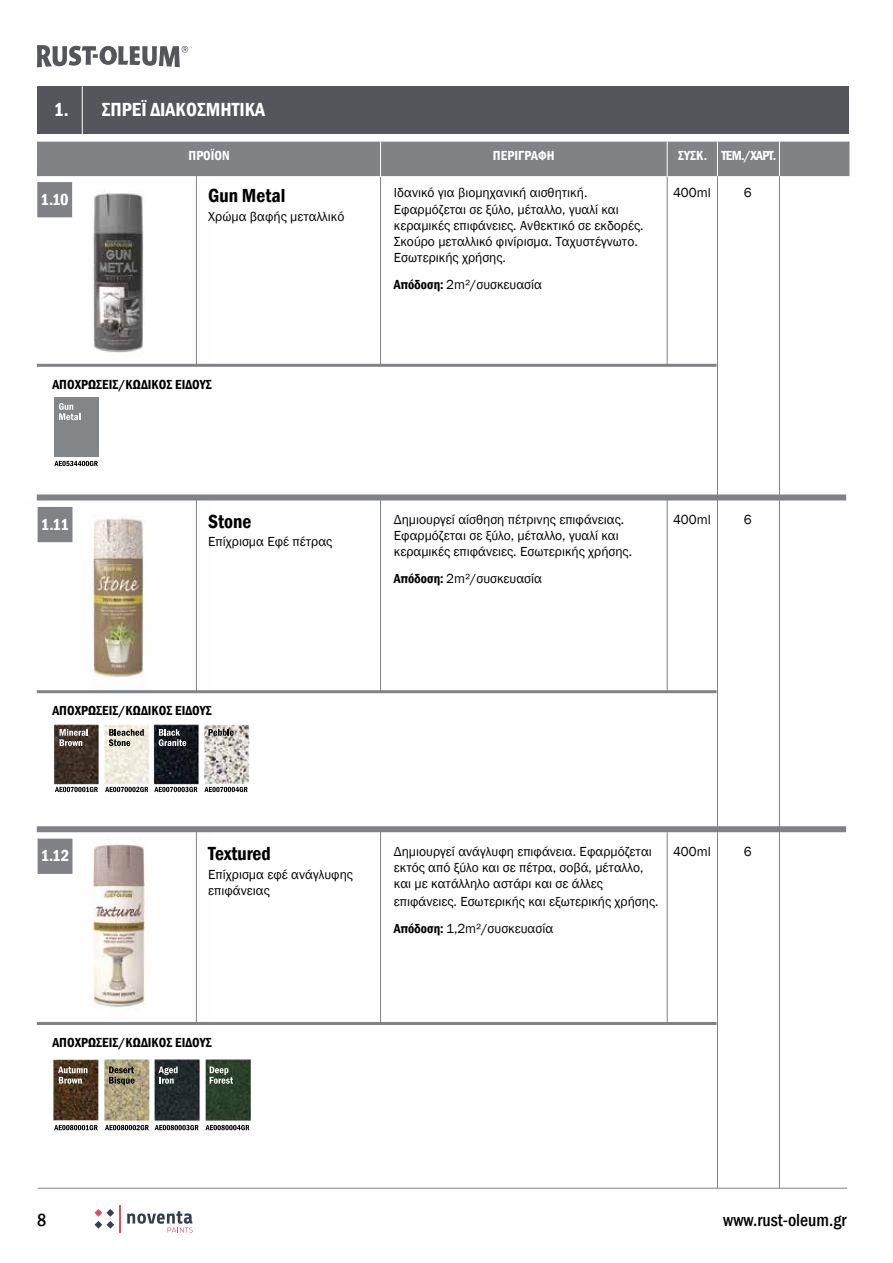
<style>
.page{position:relative;width:893px;height:1263px;background:#fff}
.page>*{position:absolute;margin:0;border:0;box-sizing:border-box;transform-origin:0 0}
.t1{font:600 condensed 19.5px "Franklin Gothic";color:#000}
.t2{font:600 condensed 19.5px "Franklin Gothic";color:#fff}
.t3{font:500 condensed 18px "Franklin Gothic";color:#000}
.t4{font:600 condensed 16.5px "Franklin Gothic";color:#fff}
.t5{font:13.5px/16.2px "Franklin Gothic";color:#000}
.t6{font:600 condensed 13.5px "Franklin Gothic";color:#000}
.t7{font:600 condensed 13.5px "Franklin Gothic";color:#fff}
.t8{font:600 condensed 13.5px "Franklin Gothic";letter-spacing:-.05em;color:#fff}
.s1{font-weight:600;font-stretch:condensed}
</style>
<div class="page">
<img style="left:36px;top:829px;width:177px;height:189px">
<img style="left:36px;top:499px;width:177px;height:189px">
<img style="left:37px;top:176px;width:176px;height:187px">
<hr style="left:380px;top:146px;width:1px;height:1012px;background:#808285">
<hr style="left:667px;top:176px;width:1px;height:1012px;background:#808285">
<hr style="left:196px;top:146px;width:1px;height:975px;background:#808285">
<div style="left:38px;top:693px;width:678px;height:134px;background:#fff"></div>
<div style="left:37px;top:142px;width:812px;height:34px;background:#808285"></div>
<hr style="left:380px;top:142px;width:1px;height:35px;background:#fff">
<hr style="left:667px;top:142px;width:1px;height:35px;background:#fff">
<hr style="left:717px;top:142px;width:1px;height:35px;background:#fff">
<hr style="left:779px;top:142px;width:1px;height:35px;background:#fff">
<hr style="left:717px;top:176px;width:1px;height:1012px;background:#808285">
<hr style="left:779px;top:176px;width:1px;height:1012px;background:#808285">
<div style="left:38px;top:86px;width:811px;height:48px;background:#54565b"></div>
<div style="left:38px;top:365px;width:678px;height:133px;background:#fff"></div>
<hr style="left:37px;top:364px;width:679px;height:3px;background:#808285">
<div style="left:37px;top:494px;width:809px;height:6px;background:#808285"></div>
<div style="left:37px;top:826px;width:809px;height:6px;background:#808285"></div>
<div style="left:38px;top:1022px;width:678px;height:166px;background:#fff"></div>
<hr style="left:37px;top:1022px;width:679px;height:3px;background:#808285">
<hr style="left:37px;top:690px;width:679px;height:3px;background:#808285">
<div style="left:54px;top:397px;width:45px;height:59px;background:#838688"></div>
<svg style="left:59px;top:403px;width:21px;height:17px"></svg>
<svg style="left:54px;top:461px;width:44px;height:5px"></svg>
<hr style="left:38px;top:1188px;width:809px;height:1px;background:#808285">
<img style="left:54px;top:724px;width:196px;height:61px">
<svg style="left:60px;top:729px;width:28px;height:17px"></svg>
<svg style="left:109px;top:729px;width:35px;height:17px"></svg>
<svg style="left:55px;top:787px;width:43px;height:5px"></svg>
<svg style="left:105px;top:787px;width:43px;height:5px"></svg>
<svg style="left:159px;top:729px;width:27px;height:17px"></svg>
<svg style="left:209px;top:729px;width:25px;height:7px"></svg>
<svg style="left:154px;top:787px;width:43px;height:5px"></svg>
<svg style="left:204px;top:787px;width:44px;height:5px"></svg>
<img style="left:53px;top:1059px;width:198px;height:61px">
<svg style="left:58px;top:1066px;width:29px;height:18px"></svg>
<svg style="left:109px;top:1066px;width:26px;height:19px"></svg>
<svg style="left:54px;top:1125px;width:44px;height:5px"></svg>
<svg style="left:105px;top:1125px;width:44px;height:5px"></svg>
<svg style="left:159px;top:1066px;width:19px;height:18px"></svg>
<svg style="left:210px;top:1066px;width:23px;height:18px"></svg>
<svg style="left:155px;top:1125px;width:44px;height:5px"></svg>
<svg style="left:205px;top:1125px;width:44px;height:5px"></svg>
<div style="left:37px;top:182px;width:35px;height:35px;background:#808285"></div>
<hr style="left:82px;top:86px;width:1px;height:50px;background:#fff">
<div style="left:38px;top:507px;width:34px;height:35px;background:#808285"></div>
<div style="left:38px;top:839px;width:34px;height:35px;background:#808285"></div>
<svg style="left:95px;top:1209px;width:19px;height:19px"></svg>
<svg style="left:120px;top:1206px;width:1px;height:27px"></svg>
<svg style="left:127px;top:1211px;width:66px;height:21px"></svg>
<svg style="left:37px;top:45px;width:151px;height:22px"></svg>
<h1 class="t2" style="left:54px;top:96px;width:213px">1. ΣΠΡΕΪ ΔΙΑΚΟΣΜΗΤΙΚΑ</h1>
<p class="t4" style="left:40px;top:188px;width:30px">1.10</p>
<p class="t7" style="left:189px;top:146px;width:43px">ΠΡΟΪΟΝ</p>
<p class="t7" style="left:493px;top:146px;width:63px">ΠΕΡΙΓΡΑΦΗ</p>
<p class="t8" style="left:678px;top:146px;width:100px">ΣΥΣΚ. TEM./XAΡT.</p>
<p class="t5" style="left:394px;top:185px;width:251px">Ιδανικό για βιομηχανική αισθητική.<br>Εφαρμόζεται σε ξύλο, μέταλλο, γυαλί και κεραμικές επιφάνειες. Ανθεκτικό σε εκδορές.<br>Σκούρο μεταλλικό φινίρισμα. Ταχυστέγνωτο.<br>Εσωτερικής χρήσης.</p>
<p class="t5" style="left:394px;top:277px;width:150px"><span class="s1">Απόδοση:</span> 2m²/συσκευασία</p>
<h1 class="t1" style="left:208px;top:182px;width:79px">Gun Metal</h1>
<p class="t5" style="left:208px;top:209px;width:138px">Χρώμα βαφής μεταλλικό</p>
<p class="t5" style="left:673px;top:185px;width:39px">400ml</p>
<p class="t5" style="left:744px;top:185px;width:9px">6</p>
<p class="t6" style="left:52px;top:375px;width:161px">AΠΟΧΡΩΣΕΙΣ/ΚΩΔΙΚΟΣ ΕΙΔΟΥΣ</p>
<p class="t4" style="left:41px;top:513px;width:29px">1.11</p>
<h1 class="t1" style="left:208px;top:508px;width:45px">Stone</h1>
<p class="t5" style="left:394px;top:511px;width:240px">Δημιουργεί αίσθηση πέτρινης επιφάνειας.<br>Εφαρμόζεται σε ξύλο, μέταλλο, γυαλί και κεραμικές επιφάνειες. Εσωτερικής χρήσης.</p>
<p class="t5" style="left:394px;top:571px;width:150px"><span class="s1">Απόδοση:</span> 2m²/συσκευασία</p>
<p class="t5" style="left:208px;top:534px;width:126px">Επίχρισμα Εφέ πέτρας</p>
<p class="t5" style="left:673px;top:511px;width:39px">400ml</p>
<p class="t5" style="left:744px;top:511px;width:9px">6</p>
<p class="t6" style="left:52px;top:702px;width:161px">AΠΟΧΡΩΣΕΙΣ/ΚΩΔΙΚΟΣ ΕΙΔΟΥΣ</p>
<p class="t4" style="left:41px;top:845px;width:30px">1.12</p>
<h1 class="t1" style="left:208px;top:840px;width:64px">Textured</h1>
<p class="t5" style="left:394px;top:843px;width:260px">Δημιουργεί ανάγλυφη επιφάνεια. Εφαρμόζεται εκτός από ξύλο και σε πέτρα, σοβά, μέταλλο, και με κατάλληλο αστάρι και σε άλλες</p>
<p class="t5" style="left:394px;top:888px;width:266px;line-height:26.7px">επιφάνειες. Εσωτερικής και εξωτερικής χρήσης.<br><span class="s1">Απόδοση:</span> 1,2m²/συσκευασία</p>
<p class="t5" style="left:208px;top:866px;width:146px">Επίχρισμα εφέ ανάγλυφης επιφάνειας</p>
<p class="t5" style="left:673px;top:843px;width:39px">400ml</p>
<p class="t5" style="left:744px;top:843px;width:9px">6</p>
<p class="t6" style="left:52px;top:1033px;width:161px">AΠΟΧΡΩΣΕΙΣ/ΚΩΔΙΚΟΣ ΕΙΔΟΥΣ</p>
<h2 class="t3" style="left:37px;top:1208px;width:11px">8</h2>
<h2 class="t3" style="left:723px;top:1208px;width:125px">www.rust-oleum.gr</h2>
</div>
